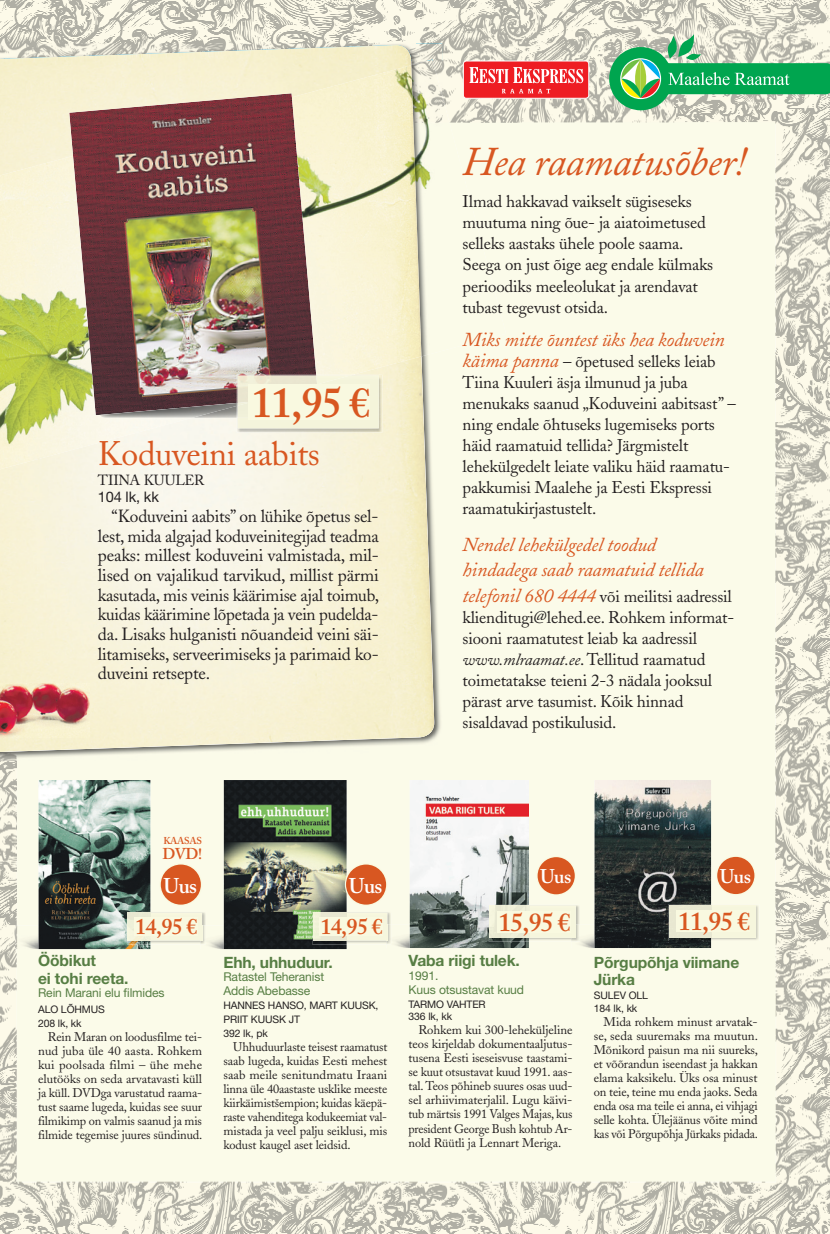
<style>
.page{position:relative;width:830px;height:1234px;background:#fff}
.page>*{position:absolute;margin:0;border:0;box-sizing:border-box;transform-origin:0 0}
.t1{font:600 42.3px "Adobe Caslon";color:#d85721}
.t2{font:italic 40.5px "Adobe Caslon";letter-spacing:-.01em;color:#d85721}
.t3{font:33.75px "Adobe Caslon";letter-spacing:-.01em;color:#d85721}
.t4{font:600 25.8px "Adobe Caslon";letter-spacing:-.03em;color:#d85721}
.t5{font:600 22.2px "Adobe Caslon";letter-spacing:-.03em;color:#d85721}
.t6{font:600 21.15px "Adobe Caslon";letter-spacing:-.03em;color:#fff}
.t7{font:italic 19.65px/25.2px "Adobe Caslon";letter-spacing:-.01em;color:#d85721}
.t8{font:600 19.65px "Adobe Caslon";letter-spacing:-.03em;color:#fff}
.t9{font:17.55px/19.6px "Adobe Caslon";letter-spacing:-.01em;color:#231f20;text-align:justify}
.t10{font:16.8px/21px "Adobe Caslon";letter-spacing:-.01em;color:#231f20}
.t11{font:700 15.6px/17.2px "Helvetica Neue LT Std";letter-spacing:-.01em;color:#577e44}
.t12{font:600 15.6px "Adobe Caslon";color:#d85721}
.t13{font:14.55px "Adobe Caslon";letter-spacing:-.01em;color:#231f20}
.t14{font:14.55px "Helvetica Neue LT Std";letter-spacing:-.01em;color:#231f20}
.t15{font:12.45px/14.1px "Adobe Caslon";letter-spacing:-.01em;color:#231f20;text-align:justify}
.t16{font:12.15px/13.8px "Helvetica Neue LT Std";letter-spacing:-.01em;color:#577e44}
.t17{font:10.35px/13.6px "Helvetica Neue LT Std";letter-spacing:-.01em;color:#231f20}
.t18{font:600 9.9px "Adobe Caslon";letter-spacing:-.03em;color:#d85721}
.s1{font-style:italic;font-size:19.65px;color:#d85721}
.s2{font-style:italic}
</style>
<div class="page">
<img style="left:0;top:912px;width:829px;height:321px">
<img style="left:674px;top:0;width:155px;height:912px">
<img style="left:518px;top:0;width:104px;height:912px">
<div style="left:311px;top:760px;width:104px;height:152px;background:#fbfbe9"></div>
<div style="left:104px;top:760px;width:155px;height:152px;background:#fbfbe9"></div>
<img style="left:0;top:760px;width:51px;height:152px">
<div style="left:622px;top:0;width:52px;height:779px;background:#fbfbe9"></div>
<img style="left:467px;top:0;width:52px;height:322px">
<img style="left:415px;top:0;width:52px;height:95px">
<img style="left:0;top:0;width:415px;height:43px">
<div style="left:609px;top:47px;width:63px;height:63px;background:#00a54f;border-radius:50%"></div>
<svg style="left:620px;top:58px;width:40px;height:41px"></svg>
<svg style="left:621px;top:34px;width:208px;height:64px;background:#77c28f"></svg>
<div style="left:463px;top:61px;width:125px;height:37px;background:#ee1d23;border-radius:3px"></div>
<div style="left:463px;top:61px;width:125px;height:37px;border:1px solid #fff;border-radius:3px"></div>
<svg style="left:469px;top:67px;width:114px;height:16px"></svg>
<svg style="left:502px;top:89px;width:48px;height:4px"></svg>
<img style="left:0;top:710px;width:442px;height:50px">
<img style="left:434px;top:356px;width:8px;height:354px">
<img style="left:393px;top:43px;width:49px;height:16px">
<img style="left:0;top:43px;width:393px;height:2px">
<img style="left:0;top:45px;width:427px;height:706px">
<div style="left:442px;top:95px;width:64px;height:256px;background:#fbfbe9"></div>
<img style="left:411px;top:59px;width:31px;height:297px">
<img style="left:0;top:368px;width:192px;height:101px">
<img style="left:292px;top:65px;width:129px;height:309px">
<img style="left:0;top:156px;width:69px;height:212px">
<img style="left:0;top:683px;width:89px;height:54px">
<img style="left:99px;top:415px;width:137px;height:2px">
<img style="left:69px;top:93px;width:247px;height:322px">
<img style="left:236px;top:374px;width:146px;height:58px">
<img style="left:316px;top:374px;width:37px;height:1px">
<svg style="left:236px;top:403px;width:1px;height:14px"></svg>
<img style="left:236px;top:374px;width:80px;height:29px">
<div style="left:237px;top:375px;width:141px;height:53px;background:#f4f4db"></div>
<img style="left:318px;top:375px;width:32px;height:9px">
<img style="left:237px;top:405px;width:11px;height:12px">
<img style="left:237px;top:403px;width:11px;height:2px">
<img style="left:237px;top:375px;width:81px;height:28px">
<div style="left:248px;top:384px;width:122px;height:35px;background:#f9f9e0"></div>
<img style="left:15px;top:925px;width:24px;height:23px">
<img style="left:39px;top:779px;width:111px;height:169px">
<img style="left:200px;top:925px;width:24px;height:23px">
<img style="left:224px;top:779px;width:122px;height:169px">
<svg style="left:159px;top:863px;width:43px;height:42px"></svg>
<div style="left:161px;top:864px;width:40px;height:40px;background:#d85721;border-radius:50%"></div>
<img style="left:127px;top:911px;width:79px;height:33px">
<img style="left:200px;top:925px;width:6px;height:19px">
<img style="left:128px;top:912px;width:74px;height:28px">
<svg style="left:200px;top:925px;width:2px;height:15px"></svg>
<div style="left:134px;top:917px;width:63px;height:18px;background:#f9f9e0"></div>
<img style="left:312px;top:911px;width:79px;height:33px">
<img style="left:313px;top:912px;width:74px;height:28px">
<div style="left:319px;top:917px;width:63px;height:18px;background:#f9f9e0"></div>
<svg style="left:345px;top:863px;width:42px;height:42px"></svg>
<div style="left:346px;top:864px;width:40px;height:40px;background:#d85721;border-radius:50%"></div>
<img style="left:386px;top:924px;width:23px;height:23px">
<img style="left:386px;top:924px;width:5px;height:20px">
<svg style="left:386px;top:924px;width:1px;height:16px"></svg>
<img style="left:409px;top:780px;width:119px;height:167px">
<img style="left:489px;top:904px;width:90px;height:37px">
<img style="left:489px;top:905px;width:86px;height:32px">
<div style="left:496px;top:910px;width:74px;height:22px;background:#f9f9e0"></div>
<svg style="left:536px;top:855px;width:39px;height:40px"></svg>
<div style="left:537px;top:857px;width:37px;height:37px;background:#d85721;border-radius:50%"></div>
<img style="left:571px;top:924px;width:23px;height:23px">
<img style="left:571px;top:924px;width:8px;height:17px">
<svg style="left:571px;top:924px;width:4px;height:13px"></svg>
<img style="left:594px;top:780px;width:116px;height:167px">
<img style="left:668px;top:904px;width:91px;height:36px">
<img style="left:669px;top:904px;width:86px;height:33px">
<div style="left:676px;top:910px;width:73px;height:21px;background:#f9f9e0"></div>
<svg style="left:715px;top:855px;width:40px;height:39px"></svg>
<div style="left:717px;top:856px;width:37px;height:37px;background:#d85721;border-radius:50%"></div>
<svg style="left:124px;top:988px;width:5px;height:9px"></svg>
<h1 class="t1" style="left:251px;top:377px;width:120px">11,95 €</h1>
<h3 class="t3" style="left:98px;top:434px;width:223px">Koduveini aabits</h3>
<p class="t13" style="left:98px;top:471px;width:108px">TIINA KUULER</p>
<p class="t14" style="left:98px;top:488px;width:63px">104 lk, kk</p>
<p class="t9" style="left:98px;top:506px;width:282px;text-indent:14px">“Koduveini aabits” on lühike õpetus sel&shy;lest, mida algajad koduveinitegijad teadma peaks: millest koduveini valmistada, mil&shy;lised on vajalikud tarvikud, millist pärmi kasutada, mis veinis käärimise ajal toimub, kuidas käärimine lõpetada ja vein pudelda&shy;da. Lisaks hulganisti nõuandeid veini säi&shy;litamiseks, serveerimiseks ja parimaid ko&shy;duveini retsepte.</p>
<h2 class="t2" style="left:462px;top:139px;width:285px">Hea raamatusõber!</h2>
<h3 class="t10" style="left:462px;top:191px;width:252px">Ilmad hakkavad vaikselt sügiseseks muutuma ning õue- ja aiatoimetused selleks aastaks ühele poole saama.<br>Seega on just õige aeg endale külmaks perioodiks meeleolukat ja arendavat tubast tegevust otsida.</h3>
<h3 class="t7" style="left:462px;top:327px;width:263px">Miks mitte õuntest üks hea koduvein</h3>
<p class="t10" style="left:462px;top:350px;width:274px"><span class="s1">käima panna</span> – õpetused selleks leiab Tiina Kuuleri äsja ilmunud ja juba menukaks saanud „Koduveini aabitsast” – ning endale õhtuseks lugemiseks ports häid raamatuid tellida? Järgmistelt lehekülgedelt leiate valiku häid raamatu&shy;pakkumisi Maalehe ja Eesti Ekspressi raamatukirjastustelt.</p>
<h3 class="t7" style="left:462px;top:532px;width:242px">Nendel lehekülgedel toodud hindadega saab raamatuid tellida</h3>
<p class="t10" style="left:462px;top:585px;width:273px"><span class="s1">telefonil 680 4444</span> või meilitsi aadressil klienditugi@lehed.ee. Rohkem informat&shy;siooni raamatutest leiab ka aadressil <span class="s2">www.mlraamat.ee</span>. Tellitud raamatud toimetatakse teieni 2-3 nädala jooksul pärast arve tasumist. Kõik hinnad sisaldavad postikulusid.</p>
<p class="t18" style="left:163px;top:834px;width:40px">KAASAS</p>
<p class="t12" style="left:162px;top:843px;width:41px">DVD!</p>
<h3 class="t6" style="left:163px;top:872px;width:35px">Uus</h3>
<h3 class="t5" style="left:135px;top:913px;width:64px">14,95 €</h3>
<h3 class="t5" style="left:320px;top:913px;width:64px">14,95 €</h3>
<h3 class="t6" style="left:349px;top:872px;width:35px">Uus</h3>
<p class="t11" style="left:38px;top:951px;width:92px">Ööbikut<br>ei tohi reeta.</p>
<p class="t16" style="left:38px;top:985px;width:128px">Rein Marani elu lmides</p>
<p class="t17" style="left:38px;top:1002px;width:68px">ALO LÕHMUS<br>208 lk, kk</p>
<p class="t15" style="left:38px;top:1029px;width:166px;text-indent:10px">Rein Maran on loodusfilme tei&shy;nud juba üle 40 aasta. Rohkem kui poolsada filmi – ühe mehe elutööks on seda arvatavasti küll ja küll. DVDga varustatud raama&shy;tust saame lugeda, kuidas see suur filmikimp on valmis saanud ja mis filmide tegemise juures sündinud.</p>
<p class="t11" style="left:223px;top:952px;width:111px">Ehh, uhhuduur.</p>
<p class="t16" style="left:223px;top:969px;width:102px">Ratastel Teheranist<br>Addis Abebasse</p>
<p class="t17" style="left:223px;top:998px;width:156px">HANNES HANSO, MART KUUSK,<br>PRIIT KUUSK JT<br>392 lk, pk</p>
<p class="t15" style="left:223px;top:1039px;width:165px;text-indent:10px">Uhhuduurlaste teisest raamatust saab lugeda, kuidas Eesti mehest saab meile senitundmatu Iraani linna üle 40aastaste usklike meeste kiirkäimistšempion; kuidas käepä&shy;raste vahenditega kodukeemiat val&shy;mistada ja veel palju seiklusi, mis kodust kaugel aset leidsid.</p>
<h3 class="t8" style="left:540px;top:864px;width:33px">Uus</h3>
<h3 class="t4" style="left:498px;top:906px;width:74px">15,95 €</h3>
<p class="t11" style="left:408px;top:951px;width:113px">Vaba riigi tulek.</p>
<p class="t16" style="left:408px;top:968px;width:117px">1991.<br>Kuus otsustavat kuud</p>
<p class="t17" style="left:408px;top:997px;width:79px;line-height:12.1px">TARMO VAHTER<br>336 lk, kk</p>
<p class="t15" style="left:408px;top:1022px;width:165px;text-indent:10px">Rohkem kui 300-leheküljeline teos kirjeldab dokumentaaljutus&shy;tusena Eesti iseseisvuse taastami&shy;se kuut otsustavat kuud 1991. aas&shy;tal. Teos põhineb suures osas uud&shy;sel arhiivimaterjalil. Lugu käivi&shy;tub märtsis 1991 Valges Majas, kus president George Bush kohtub Ar&shy;nold Rüütli ja Lennart Meriga.</p>
<h3 class="t8" style="left:719px;top:864px;width:33px">Uus</h3>
<h3 class="t4" style="left:677px;top:905px;width:74px">11,95 €</h3>
<p class="t11" style="left:593px;top:953px;width:147px">Põrgupõhja viimane<br>Jürka</p>
<p class="t17" style="left:593px;top:989px;width:56px;line-height:12.1px">SULEV OLL<br>184 lk, kk</p>
<p class="t15" style="left:593px;top:1014px;width:166px;text-indent:10px">Mida rohkem minust arvatak&shy;se, seda suuremaks ma muutun.<br>Mõnikord paisun ma nii suureks, et võõrandun iseendast ja hakkan elama kaksikelu. Üks osa minust on teie, teine mu enda jaoks. Seda enda osa ma teile ei anna, ei vihjagi selle kohta. Ülejäänus võite mind kas või Põrgupõhja Jürkaks pidada.</p>
</div>
